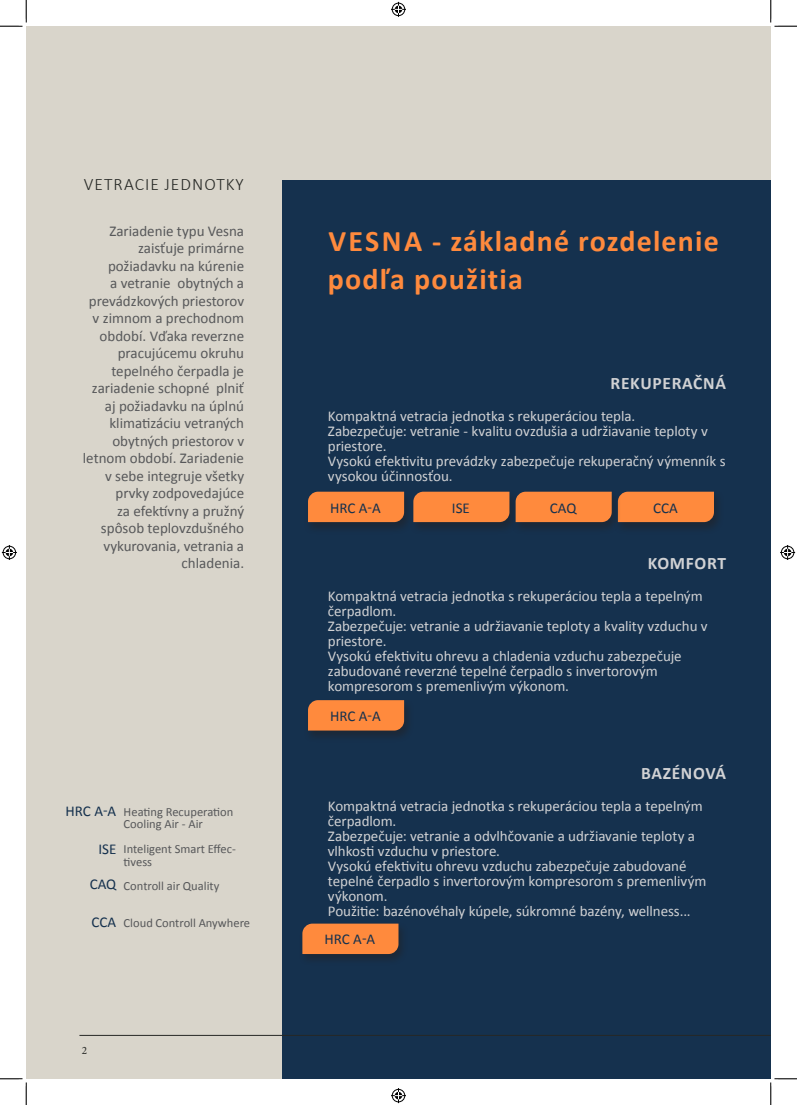
<style>
.page{position:relative;width:797px;height:1105px;background:#fff}
.page>*{position:absolute;margin:0;border:0;box-sizing:border-box;transform-origin:0 0}
.Header_-_Align_Left{font:700 30px/37.5px "Calibri";letter-spacing:.04em;color:#ff8a3d}
.t1{font:700 17.5px "Calibri";letter-spacing:.04em;color:#d1d2d4}
.Subhead_-_Align_Righ{font:300 17.5px "Calibri";letter-spacing:.06em;color:#262825}
.t2{font:15px/15px "Calibri";letter-spacing:-.005em;color:#d1d2d4}
.Body_Text_-_Align_Ri{font:15px/17.5px "Calibri";color:#57585a;text-align:right}
.Body_Text_-_Align_Ri-2{font:15px "Calibri";color:#15314e}
.t3{font:12.5px/12.5px "Calibri";color:#57585a}
.t4{font:11.25px "Minion Pro";color:#262825}
</style>
<div class="page">
<div style="left:26px;top:26px;width:744px;height:1053px;background:#d9d5cb"></div>
<div style="left:282px;top:180px;width:488px;height:899px;background:#15314e"></div>
<div style="left:614px;top:490px;width:110px;height:44px;background:#231f20;opacity:.5"></div>
<div style="left:621px;top:492px;width:93px;height:30px;background:#ff8a3d"></div>
<div style="left:409px;top:490px;width:110px;height:44px;background:#231f20;opacity:.5"></div>
<div style="left:414px;top:492px;width:95px;height:30px;background:#ff8a3d"></div>
<div style="left:512px;top:490px;width:109px;height:44px;background:#231f20;opacity:.5"></div>
<div style="left:515px;top:492px;width:96px;height:30px;background:#ff8a3d"></div>
<hr style="left:79px;top:1035px;width:691px;height:1px;background:#262825">
<div style="left:304px;top:490px;width:110px;height:44px;background:#231f20;opacity:.5"></div>
<div style="left:308px;top:492px;width:96px;height:30px;background:#ff8a3d"></div>
<div style="left:304px;top:699px;width:110px;height:44px;background:#231f20;opacity:.5"></div>
<div style="left:308px;top:700px;width:96px;height:30px;background:#ff8a3d"></div>
<div style="left:298px;top:922px;width:110px;height:44px;background:#231f20;opacity:.5"></div>
<div style="left:302px;top:924px;width:96px;height:30px;background:#ff8a3d"></div>
<svg style="left:0;top:0;width:27px;height:27px"></svg>
<svg style="left:0;top:1078px;width:27px;height:27px"></svg>
<svg style="left:770px;top:0;width:27px;height:27px"></svg>
<svg style="left:770px;top:1078px;width:27px;height:27px"></svg>
<svg style="left:391px;top:2px;width:15px;height:15px"></svg>
<svg style="left:391px;top:1088px;width:15px;height:15px"></svg>
<svg style="left:2px;top:545px;width:15px;height:15px"></svg>
<svg style="left:780px;top:545px;width:15px;height:15px"></svg>
<p class="Subhead_-_Align_Righ" style="left:84px;top:173px;width:161px">VETRACIE JEDNOTKY</p>
<p class="Body_Text_-_Align_Ri" style="left:83px;top:221px;width:163px">Zariadenie typu Vesna zaisťuje primárne požiadavku na kúrenie<br>a vetranie obytných a prevádzkových priestorov v zimnom a prechodnom období. Vďaka reverzne pracujúcemu okruhu tepelného čerpadla je zariadenie schopné plniť aj požiadavku na úplnú klimatizáciu vetraných obytných priestorov v letnom období. Zariadenie v sebe integruje všetky prvky zodpovedajúce<br>za efektívny a pružný spôsob teplovzdušného vykurovania, vetrania a chladenia.</p>
<p class="Body_Text_-_Align_Ri-2" style="left:66px;top:802px;width:52px">HRC A-A</p>
<p class="t3" style="left:124px;top:805px;width:111px">Heating Recuperation<br>Cooling Air - Air</p>
<p class="t3" style="left:124px;top:842px;width:114px">Inteligent Smart Effec&shy;tivess</p>
<p class="t3" style="left:124px;top:879px;width:97px">Controll air Quality</p>
<p class="t3" style="left:124px;top:916px;width:128px">Cloud Controll Anywhere</p>
<p class="Body_Text_-_Align_Ri-2" style="left:98px;top:840px;width:19px">ISE</p>
<p class="Body_Text_-_Align_Ri-2" style="left:90px;top:875px;width:28px">CAQ</p>
<p class="Body_Text_-_Align_Ri-2" style="left:92px;top:913px;width:26px">CCA</p>
<p class="t4" style="left:82px;top:1043px;width:7px">2</p>
<p class="Header_-_Align_Left" style="left:328px;top:222px;width:392px">VESNA - základné rozdelenie podľa použitia</p>
<p class="t1" style="left:610px;top:371px;width:117px">REKUPERAČNÁ</p>
<p class="t2" style="left:328px;top:408px;width:309px">Kompaktná vetracia jednotka s rekuperáciou tepla.</p>
<p class="t2" style="left:328px;top:423px;width:381px">Zabezpečuje: vetranie - kvalitu ovzdušia a udržiavanie teploty v priestore.</p>
<p class="t2" style="left:328px;top:453px;width:399px">Vysokú efektivitu prevádzky zabezpečuje rekuperačný výmenník s vysokou účinnosťou.</p>
<p class="Body_Text_-_Align_Ri-2" style="left:330px;top:498px;width:52px">HRC A-A</p>
<p class="Body_Text_-_Align_Ri-2" style="left:452px;top:498px;width:19px">ISE</p>
<p class="Body_Text_-_Align_Ri-2" style="left:550px;top:498px;width:28px">CAQ</p>
<p class="Body_Text_-_Align_Ri-2" style="left:653px;top:498px;width:26px">CCA</p>
<p class="t1" style="left:648px;top:551px;width:80px">KOMFORT</p>
<p class="t2" style="left:328px;top:588px;width:376px">Kompaktná vetracia jednotka s rekuperáciou tepla a tepelným čerpadlom.</p>
<p class="t2" style="left:328px;top:618px;width:381px">Zabezpečuje: vetranie a udržiavanie teploty a kvality vzduchu v priestore.</p>
<p class="t2" style="left:328px;top:648px;width:355px">Vysokú efektivitu ohrevu a chladenia vzduchu zabezpečuje zabudované reverzné tepelné čerpadlo s invertorovým kompresorom s premenlivým výkonom.</p>
<p class="Body_Text_-_Align_Ri-2" style="left:330px;top:707px;width:52px">HRC A-A</p>
<p class="t1" style="left:641px;top:761px;width:87px">BAZÉNOVÁ</p>
<p class="t2" style="left:328px;top:798px;width:376px">Kompaktná vetracia jednotka s rekuperáciou tepla a tepelným čerpadlom.</p>
<p class="t2" style="left:328px;top:828px;width:368px">Zabezpečuje: vetranie a odvlhčovanie a udržiavanie teploty a vlhkosti vzduchu v priestore.</p>
<p class="t2" style="left:328px;top:858px;width:380px">Vysokú efektivitu ohrevu vzduchu zabezpečuje zabudované tepelné čerpadlo s invertorovým kompresorom s premenlivým výkonom.</p>
<p class="t2" style="left:328px;top:903px;width:364px">Použitie: bazénovéhaly kúpele, súkromné bazény, wellness...</p>
<p class="Body_Text_-_Align_Ri-2" style="left:324px;top:930px;width:52px">HRC A-A</p>
</div>
